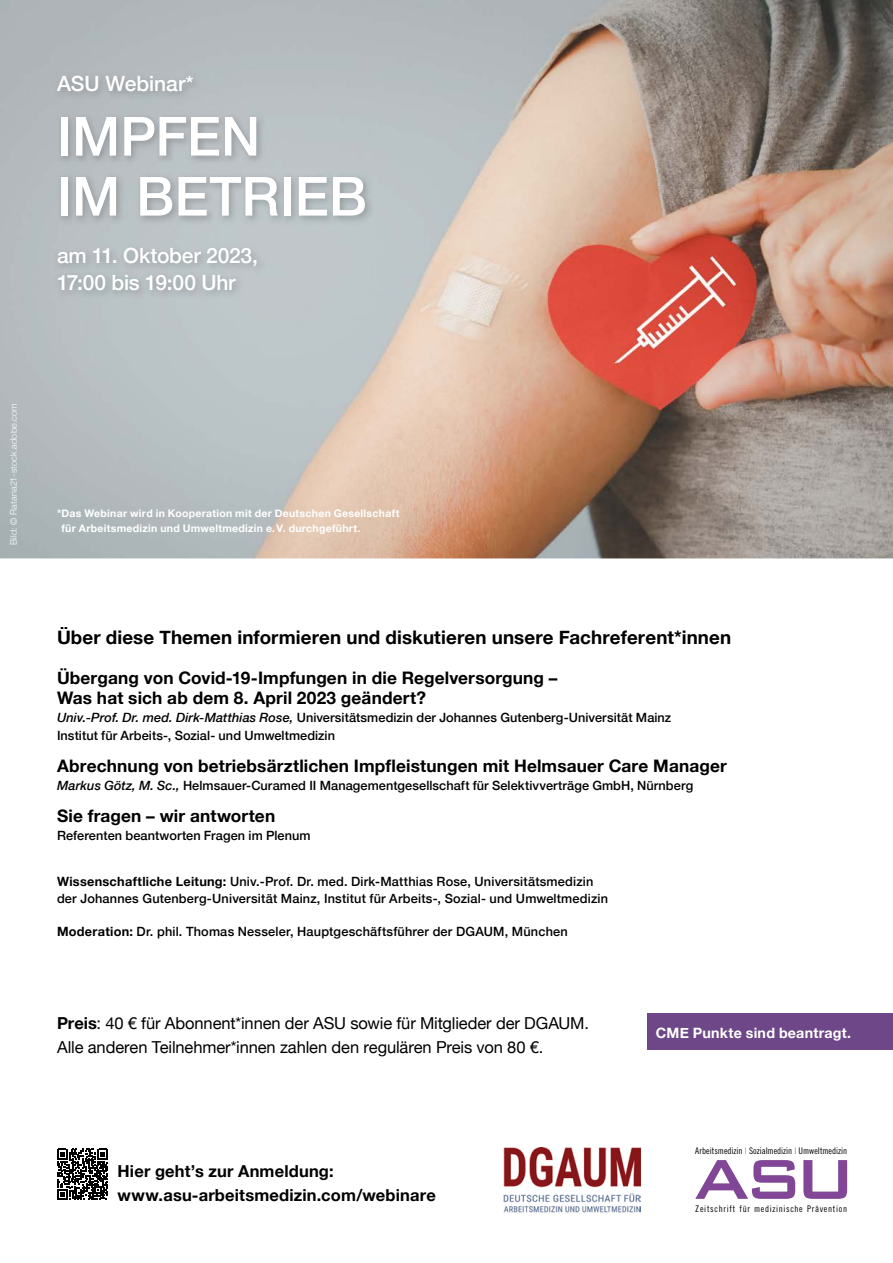
<style>
.page{position:relative;width:893px;height:1263px;background:#fff}
.page>*{position:absolute;margin:0;border:0;box-sizing:border-box;transform-origin:0 0}
.t1{font:500 54px/60px "Helvetica Neue";color:#fff}
.t2{font:500 21px/27px "Helvetica Neue";letter-spacing:-.01em;color:#fff}
.t3{font:700 18.75px "Helvetica Neue";letter-spacing:.005em;color:#000}
.t4{font:700 17.25px/19.5px "Helvetica Neue";letter-spacing:.01em;color:#000}
.t5{font:16.5px/24px "Helvetica Neue";letter-spacing:-.01em;color:#000}
.t6{font:700 16.5px/24px "Helvetica Neue";letter-spacing:.01em;color:#000}
.t7{font:700 14.25px "Helvetica Neue";letter-spacing:.015em;color:#fff}
.t8{font:500 12.75px/18px "Helvetica Neue";letter-spacing:.01em;color:#000}
.t9{font:700 10.5px/15px "Helvetica Neue";letter-spacing:.025em;color:#fff}
.t10{font:9.15px "Trade Gothic LT Std Cn 18";letter-spacing:.01em;color:#000}
.t11{font:9.15px "Trade Gothic LT Std Cn 18";letter-spacing:.075em;color:#000}
.t12{font:300 9px "Helvetica Neue";letter-spacing:.025em;color:#fff}
.s1{font-style:italic}
.s2{font-weight:700}
.s3{font-family:"Trade Gothic LT Std";font-weight:300;color:#814796}
</style>
<div class="page">
<img style="left:0;top:0;width:893px;height:558px">
<img style="left:53px;top:71px;width:321px;height:228px">
<svg style="left:695px;top:1160px;width:152px;height:39px"></svg>
<img style="left:503px;top:1147px;width:138px;height:66px">
<div style="left:647px;top:1013px;width:246px;height:36px;background:#6d4787"></div>
<svg style="left:57px;top:1149px;width:51px;height:51px"></svg>
<h2 class="t2" style="left:57px;top:69px;width:138px">ASU Webinar*</h2>
<h1 class="t1" style="left:57px;top:102px;width:311px">IMPFEN<br>IM BETRIEB</h1>
<h2 class="t2" style="left:57px;top:240px;width:202px">am 11. Oktober 2023,<br>17:00 bis 19:00 Uhr</h2>
<p class="t12" style="left:6px;top:545px;width:143px;rotate:-90deg">Bild: © Ratana21-stock.adobe.com</p>
<p class="t9" style="left:62px;top:506px;width:339px;text-indent:-5px">* Das Webinar wird in Kooperation mit der Deutschen Gesellschaft für Arbeitsmedizin und Umweltmedizin e. V. durchgeführt.</p>
<h3 class="t3" style="left:57px;top:623px;width:676px">Über diese Themen informieren und diskutieren unsere Fachreferent*innen</h3>
<h3 class="t4" style="left:57px;top:669px;width:502px">Übergang von Covid-19-Impfungen in die Regelversorgung –<br>Was hat sich ab dem 8. April 2023 geändert?</h3>
<p class="t8" style="left:57px;top:707px;width:616px"><span class="s1">Univ.-Prof. Dr. med. Dirk-Matthias Rose,</span> Universitätsmedizin der Johannes Gutenberg-Universität Mainz<br>Institut für Arbeits-, Sozial- und Umweltmedizin</p>
<h3 class="t4" style="left:57px;top:756px;width:671px">Abrechnung von betriebsärztlichen Impfleistungen mit Helmsauer Care Manager</h3>
<p class="t8" style="left:57px;top:775px;width:638px"><span class="s1">Markus Götz, M. Sc.,</span> Helmsauer-Curamed II Managementgesellschaft für Selektivverträge GmbH, Nürnberg</p>
<h3 class="t4" style="left:57px;top:807px;width:220px">Sie fragen – wir antworten</h3>
<p class="t8" style="left:57px;top:825px;width:255px">Referenten beantworten Fragen im Plenum</p>
<p class="t8" style="left:57px;top:872px;width:553px;line-height:16.5px"><span class="s2">Wissenschaftliche Leitung:</span> Univ.-Prof. Dr. med. Dirk-Matthias Rose, Universitätsmedizin der Johannes Gutenberg-Universität Mainz, Institut für Arbeits-, Sozial- und Umweltmedizin</p>
<p class="t8" style="left:57px;top:921px;width:512px"><span class="s2">Moderation:</span> Dr. phil. Thomas Nesseler, Hauptgeschäftsführer der DGAUM, München</p>
<p class="t5" style="left:57px;top:1012px;width:533px"><span class="s2">Preis</span>: 40 € für Abonnent*innen der ASU sowie für Mitglieder der DGAUM.<br>Alle anderen Teilnehmer*innen zahlen den regulären Preis von 80 €.</p>
<p class="t7" style="left:656px;top:1022px;width:197px">CME Punkte sind beantragt.</p>
<p class="t6" style="left:118px;top:1159px;width:320px">Hier geht’s zur Anmeldung: www.asu-arbeitsmedizin.com/webinare</p>
<p class="t10" style="left:695px;top:1145px;width:153px">Arbeitsmedizin <span class="s3">|</span> Sozialmedizin <span class="s3">|</span> Umweltmedizin</p>
<p class="t11" style="left:695px;top:1203px;width:153px">Zeitschrift für medizinische Prävention</p>
</div>
